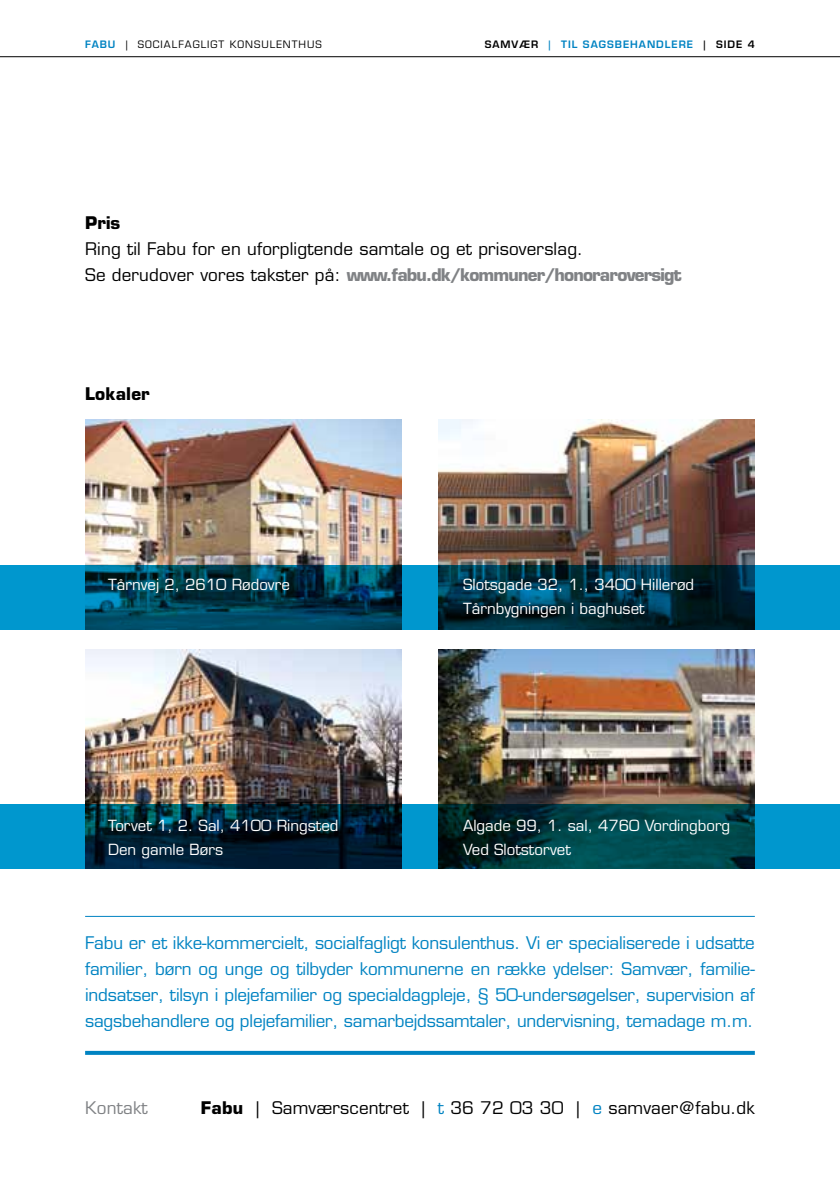
<style>
.page{position:relative;width:840px;height:1191px;background:#fff}
.page>*{position:absolute;margin:0;border:0;box-sizing:border-box;transform-origin:0 0}
.t1{font:17px/26px "Eurostile";letter-spacing:-.01em;color:#0083c2;text-align:justify}
.t2{font:17px/26px "Eurostile";letter-spacing:.01em;color:#000}
.t3{font:700 17px "Eurostile";letter-spacing:.01em;color:#000}
.t4{font:17px "Eurostile";letter-spacing:.01em;color:#808285}
.t5{font:15px/24px "Eurostile";color:#fff}
.t6{font:10px "Eurostile";letter-spacing:.1em;color:#000}
.t7{font:600 10px "Eurostile";letter-spacing:.1em;color:#0083c2}
.t8{font:600 10px "Eurostile";color:#000}
.s1{font-weight:600;color:#0083c2}
.s2{color:#000}
.s3{font-weight:700;color:#808285}
.s4{font-weight:700}
.s5{color:#0083c2}
</style>
<div class="page">
<hr style="left:0;top:56px;width:839px;height:1px;background:#000">
<img style="left:85px;top:420px;width:316px;height:145px">
<img style="left:85px;top:649px;width:316px;height:155px">
<img style="left:438px;top:420px;width:316px;height:145px">
<img style="left:438px;top:649px;width:316px;height:155px">
<svg style="left:0;top:565px;width:839px;height:64px;background:#004e6a"></svg>
<svg style="left:0;top:804px;width:839px;height:64px;background:#00475d"></svg>
<hr style="left:85px;top:916px;width:669px;height:1px;background:#0083c2">
<svg style="left:85px;top:1050px;width:669px;height:4px;background:#389ecf"></svg>
<p class="t6" style="left:85px;top:38px;width:238px"><span class="s1">FABU</span> | SOCIALFAGLIGT KONSULENTHUS</p>
<p class="t7" style="left:484px;top:38px;width:251px"><span class="s2">SAMVÆR</span> | TIL SAGSBEHANDLERE <span class="s2">| SIDE</span></p>
<p class="t8" style="left:747px;top:38px;width:9px">4</p>
<p class="t3" style="left:85px;top:212px;width:37px">Pris</p>
<p class="t2" style="left:85px;top:236px;width:598px">Ring til Fabu for en uforpligtende samtale og et prisoverslag.<br>Se derudover vores takster på: <span class="s3">www.fabu.dk/kommuner/honoraroversigt</span></p>
<p class="t3" style="left:85px;top:383px;width:66px">Lokaler</p>
<p class="t5" style="left:108px;top:572px;width:183px">Tårnvej 2, 2610 Rødovre</p>
<p class="t5" style="left:108px;top:813px;width:232px">Torvet 1, 2. Sal, 4100 Ringsted<br>Den gamle Børs</p>
<p class="t5" style="left:463px;top:572px;width:232px">Slotsgade 32, 1., 3400 Hillerød<br>Tårnbygningen i baghuset</p>
<p class="t5" style="left:463px;top:813px;width:268px">Algade 99, 1. sal, 4760 Vordingborg<br>Ved Slotstorvet</p>
<p class="t1" style="left:85px;top:929px;width:671px">Fabu er et ikke-kommercielt, socialfagligt konsulenthus. Vi er specialiserede i udsatte familier, børn og unge og tilbyder kommunerne en række ydelser: Samvær, familie&shy;indsatser, tilsyn i plejefamilier og specialdagpleje, § 50-undersøgelser, supervision af sagsbehandlere og plejefamilier, samarbejdssamtaler, undervisning, temadage m.m.</p>
<p class="t4" style="left:85px;top:1097px;width:64px">Kontakt</p>
<p class="t2" style="left:201px;top:1094px;width:555px"><span class="s4">Fabu</span> | Samværscentret | <span class="s5">t</span> 36 72 03 30 | <span class="s5">e</span> samvaer@fabu.dk</p>
</div>
